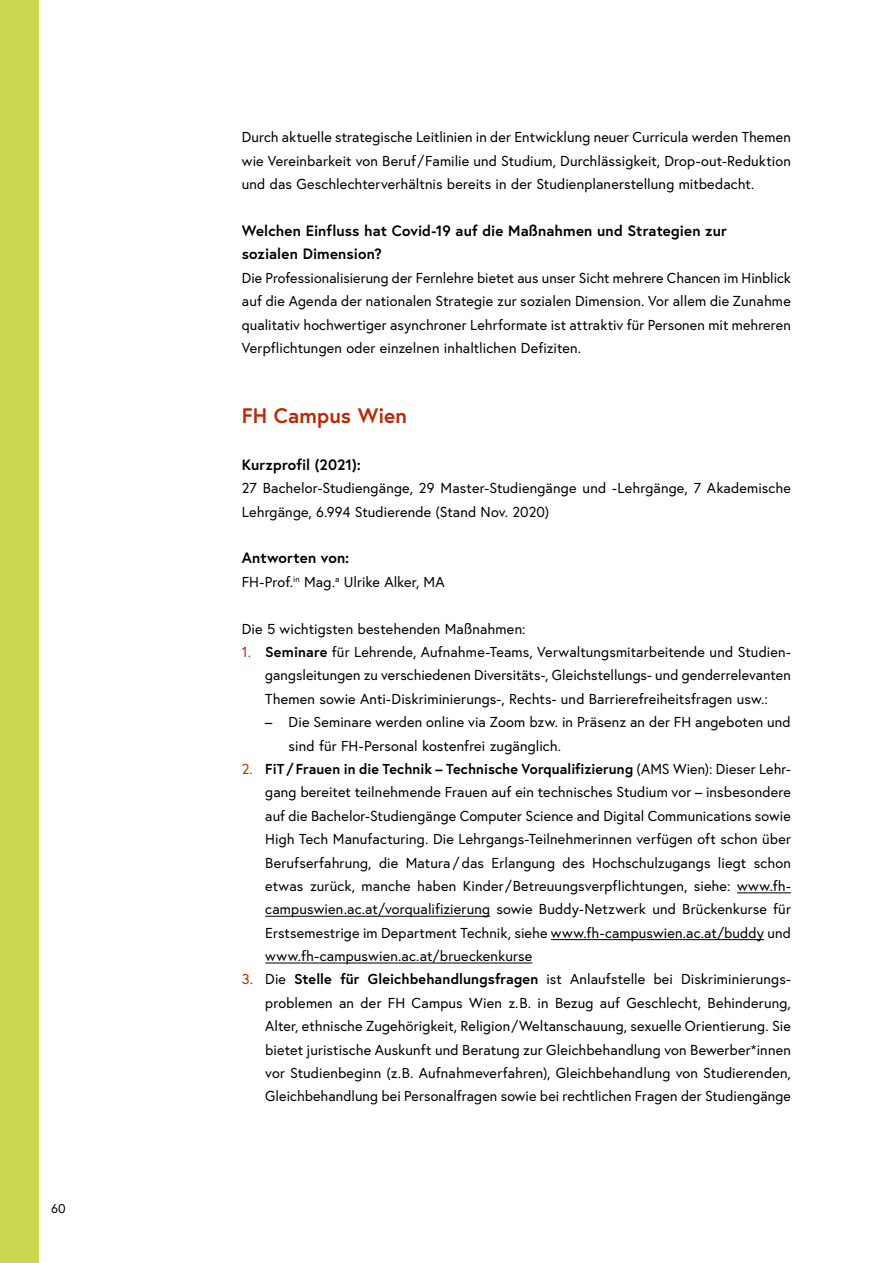
<style>
.page{position:relative;width:893px;height:1263px;background:#fff}
.page>*{position:absolute;margin:0;border:0;box-sizing:border-box;transform-origin:0 0}
.t1{font:700 21px "Europa Austria";letter-spacing:.005em;color:#b92b06}
.t2{font:700 15px/23.4px "Europa Austria";letter-spacing:.005em;color:#000}
.t3{font:14.4px/23.4px "Europa Austria";letter-spacing:.01em;color:#000;text-align:justify}
.t4{font:14.4px "Europa Austria";color:#b92b06}
.t5{font:12.75px "Europa Austria";color:#000}
.s1{font-weight:700}
.s2{color:#b92b06}
</style>
<div class="page">
<div style="left:0;top:0;width:38px;height:1263px;background:#cbd74e"></div>
<hr style="left:737px;top:892px;width:54px;height:1px;background:#000">
<hr style="left:265px;top:916px;width:225px;height:1px;background:#000">
<hr style="left:551px;top:939px;width:213px;height:1px;background:#000">
<hr style="left:265px;top:963px;width:267px;height:1px;background:#000">
<p class="t5" style="left:51px;top:1200px;width:16px">60</p>
<p class="t3" style="left:242px;top:125px;width:551px">Durch aktuelle strategische Leitlinien in der Entwicklung neuer Curricula werden Themen wie Vereinbarkeit von Beruf/ Familie und Studium, Durchlässigkeit, Drop-out-Reduktion und das Geschlechterverhältnis bereits in der Studienplanerstellung mitbedacht.</p>
<h3 class="t2" style="left:242px;top:219px;width:487px">Welchen Einfluss hat Covid-19 auf die Maßnahmen und Strategien zur sozialen Dimension?</h3>
<p class="t3" style="left:242px;top:266px;width:550px">Die Professionalisierung der Fernlehre bietet aus unser Sicht mehrere Chancen im Hinblick auf die Agenda der nationalen Strategie zur sozialen Dimension. Vor allem die Zunahme qualitativ hochwertiger asynchroner Lehrformate ist attraktiv für Personen mit mehreren Verpflichtungen oder einzelnen inhaltlichen Defiziten.</p>
<h2 class="t1" style="left:242px;top:401px;width:167px">FH Campus Wien</h2>
<h3 class="t2" style="left:242px;top:452px;width:121px">Kurzprofil (2021):</h3>
<p class="t3" style="left:242px;top:476px;width:551px">27 Bachelor-Studiengänge, 29 Master-Studiengänge und -Lehrgänge, 7 Akademische<br>Lehrgänge, 6.994 Studierende (Stand Nov. 2020)</p>
<h3 class="t2" style="left:242px;top:546px;width:109px">Antworten von:</h3>
<p class="t3" style="left:242px;top:570px;width:204px">FH-Prof.<sup>in</sup> Mag.<sup>a</sup> Ulrike Alker, MA</p>
<p class="t3" style="left:242px;top:617px;width:285px">Die 5 wichtigsten bestehenden Maßnahmen:</p>
<p class="t4" style="left:242px;top:643px;width:11px">1.</p>
<p class="t3" style="left:265px;top:640px;width:527px"><span class="s1">Seminare</span> für Lehrende, Aufnahme-Teams, Verwaltungsmitarbeitende und Studien&shy;gangsleitungen zu verschiedenen Diversitäts-, Gleichstellungs- und genderrelevanten Themen sowie Anti-Diskriminierungs-, Rechts- und Barrierefreiheitsfragen usw.:</p>
<p class="t3" style="left:289px;top:710px;width:504px;text-indent:-23px">– Die Seminare werden online via Zoom bzw. in Präsenz an der FH angeboten und sind für FH-Personal kostenfrei zugänglich.</p>
<p class="t3" style="left:265px;top:757px;width:527px;text-indent:-23px"><span class="s2">2.</span> <span class="s1">FiT / Frauen in die Technik – Technische Vorqualifizierung</span> (AMS Wien): Dieser Lehr&shy;gang bereitet teilnehmende Frauen auf ein technisches Studium vor – insbesondere auf die Bachelor-Studiengänge Computer Science and Digital Communications sowie High Tech Manufacturing. Die Lehrgangs-Teilnehmerinnen verfügen oft schon über Berufserfahrung, die Matura / das Erlangung des Hochschulzugangs liegt schon etwas zurück, manche haben Kinder/ Betreuungsverpflichtungen, siehe: www.fh&shy;campuswien.ac.at/vorqualifizierung sowie Buddy-Netzwerk und Brückenkurse für Erstsemestrige im Department Technik, siehe www.fh-campuswien.ac.at/buddy und www.fh-campuswien.ac.at/brueckenkurse</p>
<p class="t3" style="left:265px;top:967px;width:527px;text-indent:-23px"><span class="s2">3.</span> Die <span class="s1">Stelle für Gleichbehandlungsfragen</span> ist Anlaufstelle bei Diskriminierungs&shy;problemen an der FH Campus Wien z.B. in Bezug auf Geschlecht, Behinderung, Alter, ethnische Zugehörigkeit, Religion/ Weltanschauung, sexuelle Orientierung. Sie bietet juristische Auskunft und Beratung zur Gleichbehandlung von Bewerber*innen vor Studienbeginn (z.B. Aufnahmeverfahren), Gleichbehandlung von Studierenden, Gleichbehandlung bei Personalfragen sowie bei rechtlichen Fragen der Studiengänge</p>
</div>
